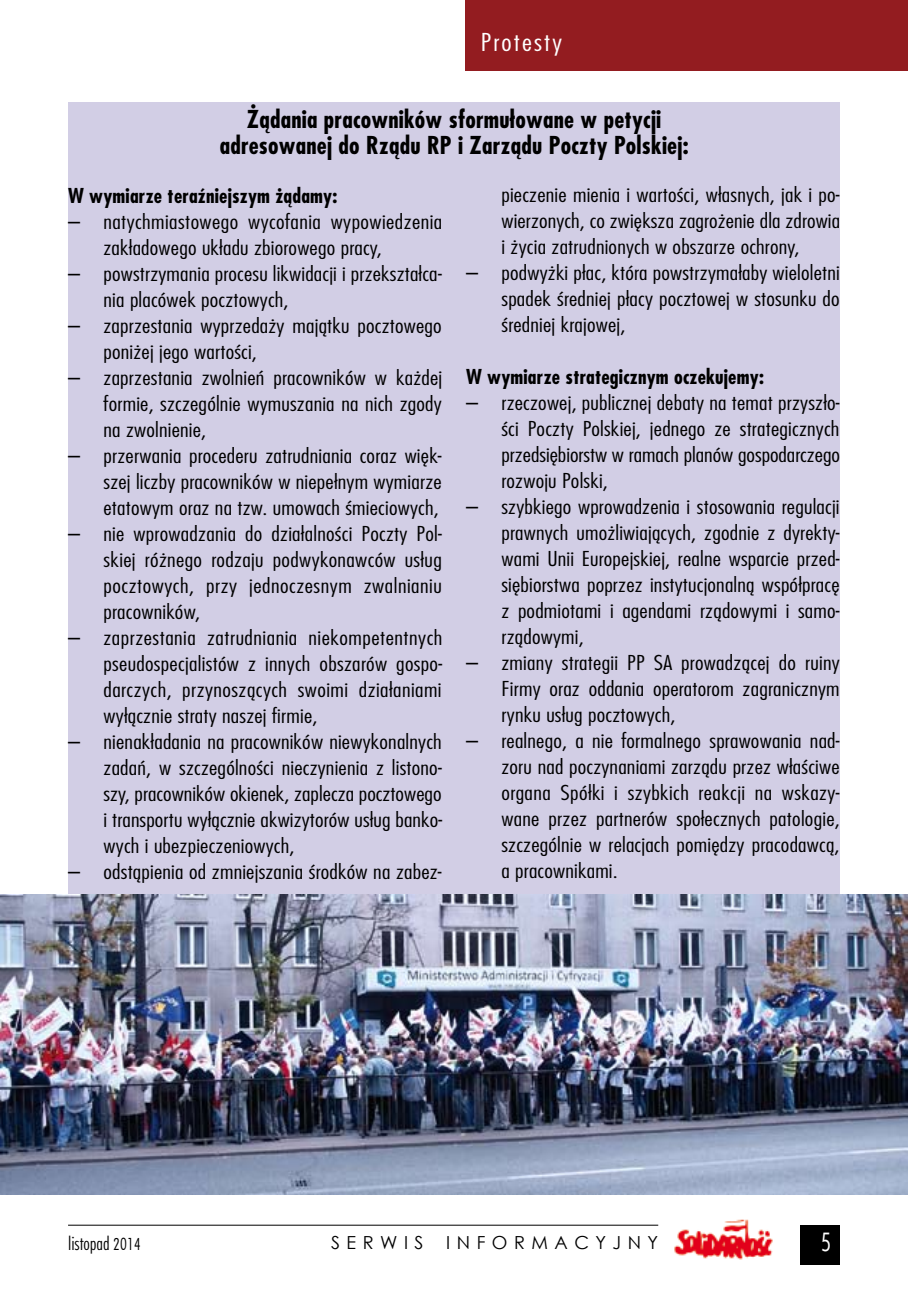
<style>
.page{position:relative;width:908px;height:1304px;background:#fff}
.page>*{position:absolute;margin:0;border:0;box-sizing:border-box;transform-origin:0 0}
.t1{font:28px "Futura Condensed Light Pl";color:#fff}
.t2{font:700 24px/26px "Fujiyama";letter-spacing:.01em;color:#000;text-align:center}
.t3{font:300 24px "Fujiyama";letter-spacing:.075em;color:#fff;scale:1.2 1}
.t4{font:300 20px/26px "Fujiyama";letter-spacing:.01em;color:#000;text-align:justify;scale:1.2 1}
.t5{font:700 20px "Fujiyama";letter-spacing:.01em;color:#000}
.t6{font:18px "Century Gothic";letter-spacing:.36em;color:#000}
.t7{font:18px "Futura Lt Cn PL";color:#000}
.s1{font-family:"Futura Condensed Light Pl"}
</style>
<div class="page">
<div style="left:799px;top:1225px;width:40px;height:39px;background:#000"></div>
<hr style="left:68px;top:1225px;width:590px;height:1px;background:#000">
<img style="left:674px;top:1219px;width:99px;height:41px">
<div style="left:68px;top:102px;width:771px;height:794px;background:#d2cee5"></div>
<div style="left:465px;top:0;width:442px;height:71px;background:#931c20"></div>
<img style="left:0;top:894px;width:907px;height:300px">
<p class="t3" style="left:480px;top:27px;width:69px">Protesty</p>
<p class="t2" style="left:219px;top:106px;width:470px">Żądania pracowników sformułowane w petycji adresowanej do Rządu RP i Zarządu Poczty Polskiej:</p>
<p class="t5" style="left:68px;top:183px;width:271px">W wymiarze teraźniejszym żądamy:</p>
<p class="t4" style="left:103px;top:208px;width:284px;text-indent:-35px">– natychmiastowego wycofania wypowiedzenia zakładowego układu zbiorowego pracy,</p>
<p class="t4" style="left:103px;top:260px;width:283px;text-indent:-35px">– powstrzymania procesu likwidacji i przekształca&shy;nia placówek pocztowych,</p>
<p class="t4" style="left:103px;top:312px;width:283px;text-indent:-35px">– zaprzestania wyprzedaży majątku pocztowego poniżej jego wartości,</p>
<p class="t4" style="left:103px;top:364px;width:284px;text-indent:-35px">– zaprzestania zwolnień pracowników w każdej formie, szczególnie wymuszania na nich zgody na zwolnienie,</p>
<p class="t4" style="left:103px;top:442px;width:283px;text-indent:-35px">– przerwania procederu zatrudniania coraz więk&shy;szej liczby pracowników w niepełnym wymiarze etatowym oraz na tzw. umowach śmieciowych,</p>
<p class="t4" style="left:103px;top:520px;width:283px;text-indent:-35px">– nie wprowadzania do działalności Poczty Pol&shy;skiej różnego rodzaju podwykonawców usług pocztowych, przy jednoczesnym zwalnianiu pracowników,</p>
<p class="t4" style="left:103px;top:624px;width:284px;text-indent:-35px">– zaprzestania zatrudniania niekompetentnych pseudospecjalistów z innych obszarów gospo&shy;darczych, przynoszących swoimi działaniami wyłącznie straty naszej firmie,</p>
<p class="t4" style="left:103px;top:728px;width:284px;text-indent:-35px">– nienakładania na pracowników niewykonalnych zadań, w szczególności nieczynienia z listono&shy;szy, pracowników okienek, zaplecza pocztowego i transportu wyłącznie akwizytorów usług banko&shy;wych i ubezpieczeniowych,</p>
<p class="t4" style="left:68px;top:858px;width:313px">– odstąpienia od zmniejszania środków na zabez-</p>
<p class="t4" style="left:501px;top:181px;width:283px">pieczenie mienia i wartości, własnych, jak i po&shy;wierzonych, co zwiększa zagrożenie dla zdrowia i życia zatrudnionych w obszarze ochrony,</p>
<p class="t4" style="left:501px;top:259px;width:283px;text-indent:-35px">– podwyżki płac, która powstrzymałaby wieloletni spadek średniej płacy pocztowej w stosunku do średniej krajowej,</p>
<p class="t5" style="left:466px;top:364px;width:299px">W wymiarze strategicznym oczekujemy:</p>
<p class="t4" style="left:501px;top:389px;width:283px;text-indent:-35px">– rzeczowej, publicznej debaty na temat przyszło&shy;ści Poczty Polskiej, jednego ze strategicznych przedsiębiorstw w ramach planów gospodarczego rozwoju Polski,</p>
<p class="t4" style="left:501px;top:493px;width:283px;text-indent:-35px">– szybkiego wprowadzenia i stosowania regulacji prawnych umożliwiających, zgodnie z dyrekty&shy;wami Unii Europejskiej, realne wsparcie przed&shy;siębiorstwa poprzez instytucjonalną współpracę z podmiotami i agendami rządowymi i samo&shy;rządowymi,</p>
<p class="t4" style="left:501px;top:649px;width:283px;text-indent:-35px">– zmiany strategii PP SA prowadzącej do ruiny Firmy oraz oddania operatorom zagranicznym rynku usług pocztowych,</p>
<p class="t4" style="left:501px;top:727px;width:283px;text-indent:-35px">– realnego, a nie formalnego sprawowania nad&shy;zoru nad poczynaniami zarządu przez właściwe organa Spółki i szybkich reakcji na wskazy&shy;wane przez partnerów społecznych patologie, szczególnie w relacjach pomiędzy pracodawcą, a pracownikami.</p>
<p class="t7" style="left:68px;top:1232px;width:74px">listopad <span class="s1">2014</span></p>
<p class="t6" style="left:331px;top:1230px;width:94px">SERWIS</p>
<p class="t6" style="left:446px;top:1230px;width:213px">INFORMACYJNY</p>
<h1 class="t1" style="left:820px;top:1226px;width:12px">5</h1>
</div>
